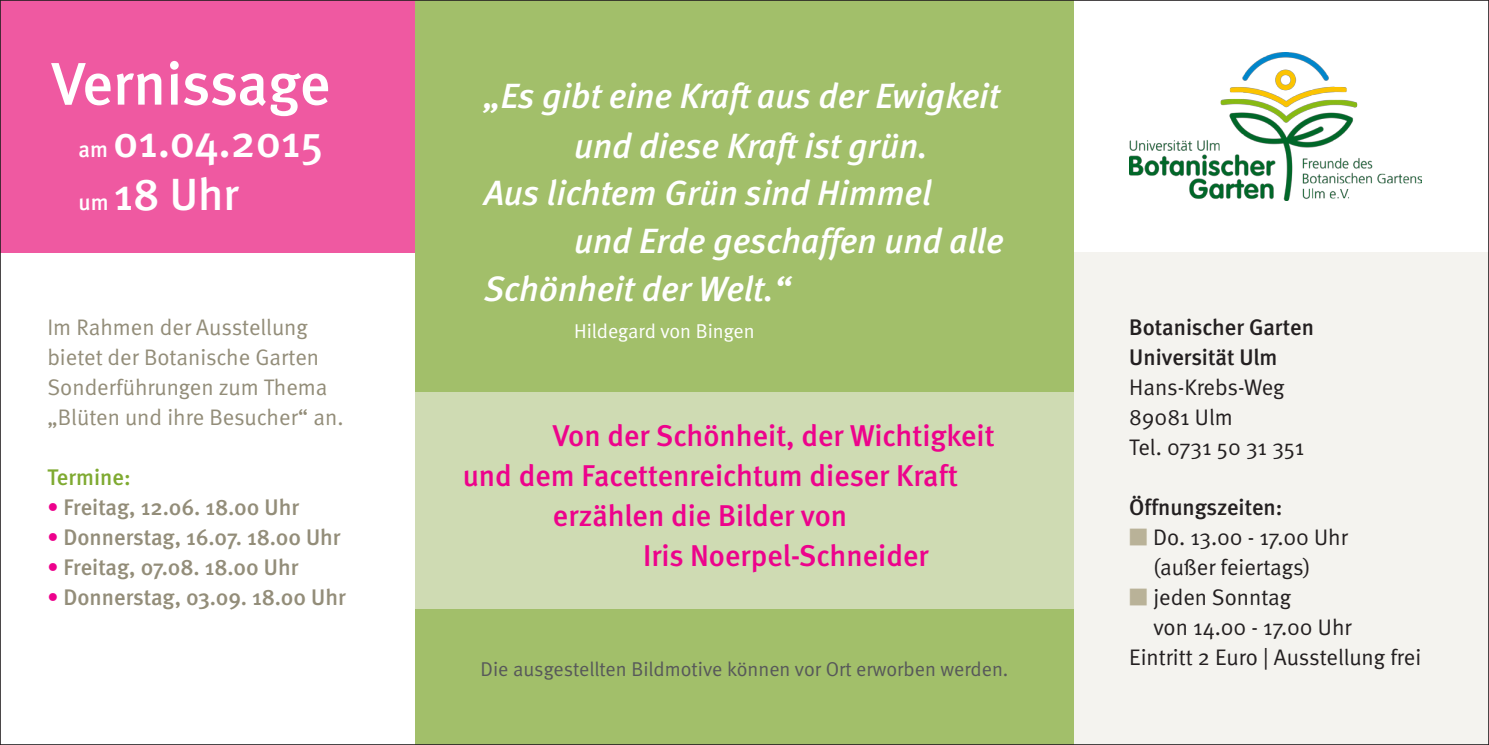
<style>
.page{position:relative;width:1489px;height:745px;background:#fff}
.page>*{position:absolute;margin:0;border:0;box-sizing:border-box;transform-origin:0 0}
.t1{font:500 60px "Meta";letter-spacing:-.01em;color:#fff}
.t2{font:500 45px/52.5px "Meta";color:#fff}
.t3{font:italic 500 35px "Meta";color:#fff}
.t4{font:500 30px "Meta";color:#ed028c}
.t5{font:22.5px/30px "Meta Normal";color:#231f20}
.t6{font:500 22.5px "Meta";color:#938d79}
.t7{font:22.5px/30px "Meta Normal";color:#938d79}
.t8{font:500 22.5px/30px "Meta";color:#231f20}
.t9{font:500 22.5px "Meta";color:#7faa31}
.t10{font:20px "Meta Normal";color:#57585a}
.t11{font:20px "Meta Normal";letter-spacing:-.005em;color:#fff}
.s1{font-size:22.5px}
.s2{font-family:"Meta Medium Caps Expert";font-weight:400;color:#ed028c}
.s3{font-family:"Meta Bold Caps Expert";color:#b9b298}
</style>
<div class="page">
<div style="left:0;top:0;width:442px;height:252px;background:#ef59a1"></div>
<div style="left:415px;top:252px;width:1073px;height:492px;background:#f4f3ef"></div>
<div style="left:415px;top:0;width:659px;height:744px;background:#a2bf6a"></div>
<div style="left:415px;top:392px;width:660px;height:216px;background:#cfdbb3"></div>
<img style="left:1129px;top:52px;width:292px;height:148px">
<h1 class="t1" style="left:52px;top:49px;width:280px">Vernissage</h1>
<h2 class="t2" style="left:79px;top:116px;width:246px"><span class="s1">am</span> 01.04.2015 <span class="s1">um</span> 18 Uhr</h2>
<p class="t7" style="left:47px;top:311px;width:298px">Im Rahmen der Ausstellung bietet der Botanische Garten<br>Sonderführungen zum Thema „Blüten und ihre Besucher“ an.</p>
<p class="t9" style="left:47px;top:463px;width:85px">Termine:</p>
<p class="t6" style="left:47px;top:493px;width:253px"><span class="s2">•</span> Freitag, 12.06. 18.00 Uhr</p>
<p class="t6" style="left:47px;top:523px;width:294px"><span class="s2">•</span> Donnerstag, 16.07. 18.00 Uhr</p>
<p class="t6" style="left:47px;top:553px;width:252px"><span class="s2">•</span> Freitag, 07.08. 18.00 Uhr</p>
<p class="t6" style="left:47px;top:583px;width:300px"><span class="s2">•</span> Donnerstag, 03.09. 18.00 Uhr</p>
<h3 class="t3" style="left:484px;top:75px;width:516px">„Es gibt eine Kraft aus der Ewigkeit</h3>
<h3 class="t3" style="left:574px;top:125px;width:355px">und diese Kraft ist grün.</h3>
<h3 class="t3" style="left:484px;top:173px;width:449px">Aus lichtem Grün sind Himmel</h3>
<h3 class="t3" style="left:574px;top:220px;width:431px">und Erde geschaffen und alle</h3>
<h3 class="t3" style="left:484px;top:268px;width:308px">Schönheit der Welt.“</h3>
<p class="t11" style="left:574px;top:319px;width:182px">Hildegard von Bingen</p>
<h3 class="t4" style="left:553px;top:417px;width:443px">Von der Schönheit, der Wichtigkeit</h3>
<h3 class="t4" style="left:463px;top:457px;width:496px">und dem Facettenreichtum dieser Kraft</h3>
<h3 class="t4" style="left:553px;top:497px;width:296px">erzählen die Bilder von</h3>
<h3 class="t4" style="left:643px;top:537px;width:287px">Iris Noerpel-Schneider</h3>
<p class="t10" style="left:480px;top:657px;width:529px">Die ausgestellten Bildmotive können vor Ort erworben werden.</p>
<p class="t8" style="left:1129px;top:312px;width:186px">Botanischer Garten<br>Universität Ulm</p>
<p class="t5" style="left:1129px;top:372px;width:176px">Hans-Krebs-Weg<br>89081 Ulm<br>Tel. 0731 50 31 351</p>
<p class="t8" style="left:1129px;top:492px;width:155px">Öffnungszeiten:</p>
<p class="t5" style="left:1129px;top:522px;width:220px"><span class="s3">z</span> Do. 13.00 - 17.00 Uhr</p>
<p class="t5" style="left:1152px;top:552px;width:159px">(außer feiertags)</p>
<p class="t5" style="left:1129px;top:582px;width:163px"><span class="s3">z</span> jeden Sonntag</p>
<p class="t5" style="left:1153px;top:612px;width:200px">von 14.00 - 17.00 Uhr</p>
<p class="t5" style="left:1129px;top:642px;width:293px">Eintritt 2 Euro | Ausstellung frei</p>
</div>
